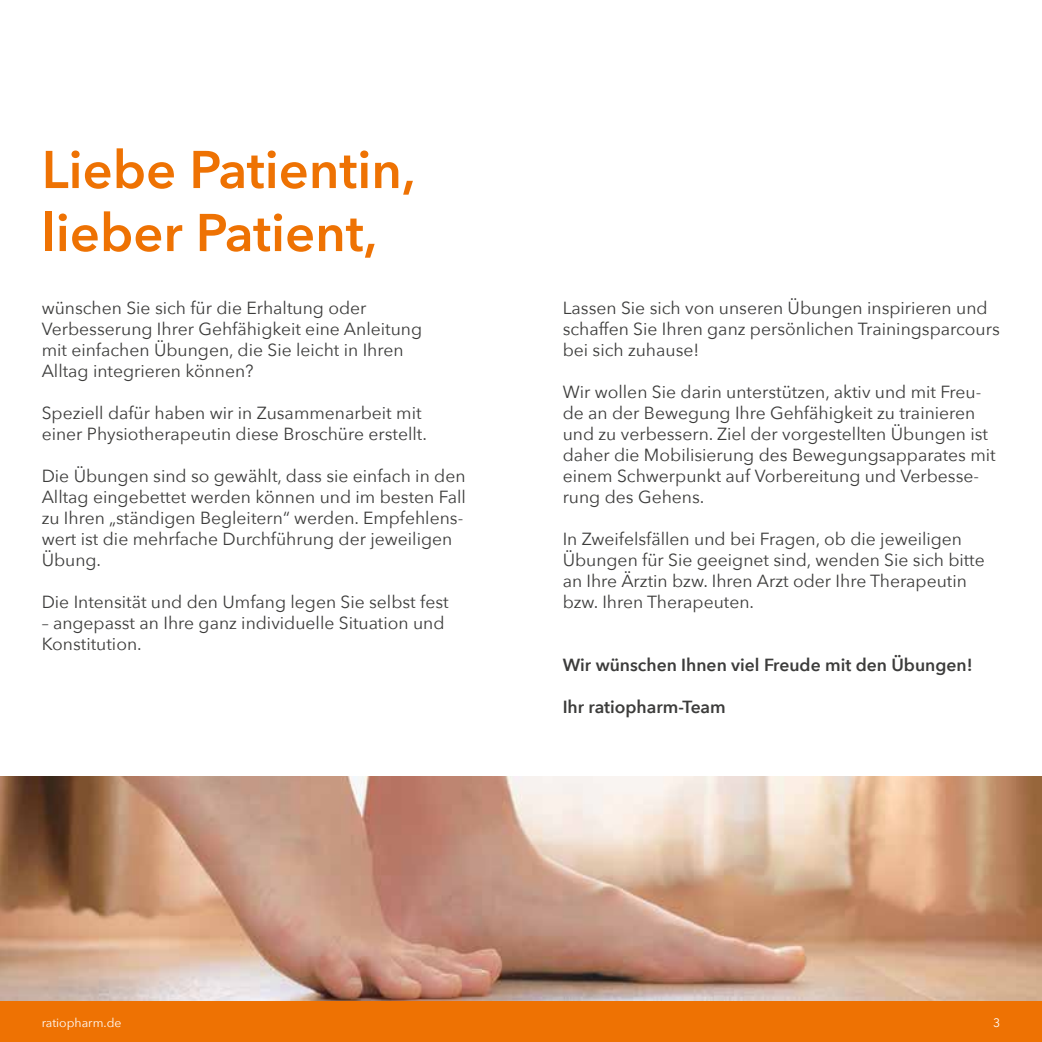
<style>
.page{position:relative;width:1042px;height:1042px;background:#fff}
.page>*{position:absolute;margin:0;border:0;box-sizing:border-box;transform-origin:0 0}
.t1{font:600 52.5px/63px "Avenir Next";color:#ee7203}
.t2{font:17.5px/21px "Avenir Next";color:#3c3c3b}
.t3{font:600 17.5px "Avenir Next";color:#3c3c3b}
.t4{font:12.25px "Avenir Next";color:#fff}
</style>
<div class="page">
<div style="left:0;top:1000px;width:1042px;height:42px;background:#ee7203"></div>
<img style="left:0;top:776px;width:1042px;height:224px">
<h1 class="t1" style="left:42px;top:137px;width:375px">Liebe Patientin, lieber Patient,</h1>
<p class="t2" style="left:42px;top:297px;width:382px">wünschen Sie sich für die Erhaltung oder Verbesserung Ihrer Gehfähigkeit eine Anleitung mit einfachen Übungen, die Sie leicht in Ihren Alltag integrieren können?</p>
<p class="t2" style="left:42px;top:402px;width:387px">Speziell dafür haben wir in Zusammenarbeit mit einer Physiotherapeutin diese Broschüre erstellt.</p>
<p class="t2" style="left:42px;top:465px;width:426px">Die Übungen sind so gewählt, dass sie einfach in den Alltag eingebettet werden können und im besten Fall zu Ihren „ständigen Begleitern“ werden. Empfehlens&shy;wert ist die mehrfache Durchführung der jeweiligen Übung.</p>
<p class="t2" style="left:42px;top:591px;width:408px">Die Intensität und den Umfang legen Sie selbst fest</p>
<p class="t2" style="left:42px;top:612px;width:404px">– angepasst an Ihre ganz individuelle Situation und<br>Konstitution.</p>
<p class="t2" style="left:563px;top:297px;width:439px">Lassen Sie sich von unseren Übungen inspirieren und schaffen Sie Ihren ganz persönlichen Trainingsparcours bei sich zuhause!</p>
<p class="t2" style="left:563px;top:381px;width:434px">Wir wollen Sie darin unterstützen, aktiv und mit Freu&shy;de an der Bewegung Ihre Gehfähigkeit zu trainieren und zu verbessern. Ziel der vorgestellten Übungen ist daher die Mobilisierung des Bewegungsapparates mit einem Schwerpunkt auf Vorbereitung und Verbesse&shy;rung des Gehens.</p>
<p class="t2" style="left:563px;top:528px;width:424px">In Zweifelsfällen und bei Fragen, ob die jeweiligen Übungen für Sie geeignet sind, wenden Sie sich bitte an Ihre Ärztin bzw. Ihren Arzt oder Ihre Therapeutin bzw. Ihren Therapeuten.</p>
<p class="t3" style="left:563px;top:650px;width:411px">Wir wünschen Ihnen viel Freude mit den Übungen!</p>
<p class="t3" style="left:563px;top:692px;width:165px">Ihr ratiopharm-Team</p>
<p class="t4" style="left:42px;top:1013px;width:81px">ratiopharm.de</p>
<p class="t4" style="left:993px;top:1013px;width:9px">3</p>
</div>
